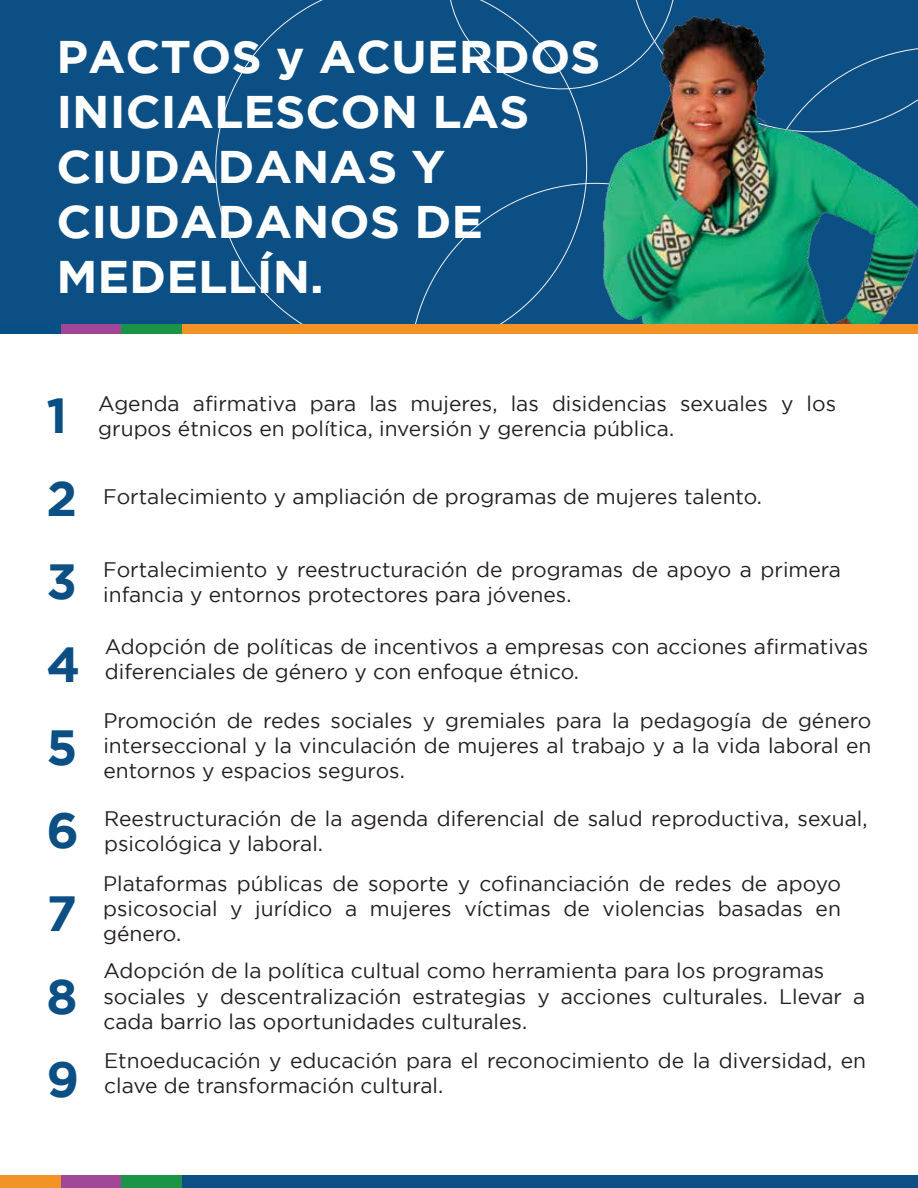
<style>
.page{position:relative;width:918px;height:1188px;background:#fff}
.page>*{position:absolute;margin:0;border:0;box-sizing:border-box;transform-origin:0 0}
.t1{font:700 49.35px "Gotham";color:#0b4f84}
.t2{font:700 45.6px/54.8px "Gotham";color:#fff;scale:1.04 1}
.t3{font:21px/25.2px "Gotham";color:#231f20}
</style>
<div class="page">
<div style="left:0;top:1175px;width:918px;height:13px;background:#0b4f84"></div>
<div style="left:61px;top:1175px;width:60px;height:13px;background:#a24698"></div>
<div style="left:121px;top:1175px;width:61px;height:13px;background:#1c9447"></div>
<div style="left:0;top:1175px;width:61px;height:13px;background:#f39325"></div>
<div style="left:0;top:0;width:918px;height:324px;background:#0b4f84"></div>
<svg style="left:215px;top:0;width:372px;height:324px"></svg>
<svg style="left:383px;top:156px;width:215px;height:168px"></svg>
<svg style="left:431px;top:0;width:167px;height:105px"></svg>
<img style="left:598px;top:0;width:320px;height:324px">
<div style="left:0;top:324px;width:918px;height:10px;background:#f39325"></div>
<div style="left:61px;top:324px;width:60px;height:10px;background:#a24698"></div>
<div style="left:121px;top:324px;width:61px;height:10px;background:#1c9447"></div>
<div style="left:0;top:324px;width:61px;height:10px;background:#075084"></div>
<h2 class="t2" style="left:56px;top:29px;width:525px">PACTOS y ACUERDOS<br>INICIALESCON LAS<br>CIUDADANAS Y<br>CIUDADANOS DE<br>MEDELLÍN.</h2>
<h1 class="t1" style="left:47px;top:387px;width:22px">1</h1>
<p class="t3" style="left:98px;top:391px;width:739px">Agenda afirmativa para las mujeres, las disidencias sexuales y los</p>
<p class="t3" style="left:98px;top:416px;width:577px">grupos étnicos en política, inversión y gerencia pública.</p>
<h1 class="t1" style="left:47px;top:470px;width:32px">2</h1>
<p class="t3" style="left:103px;top:484px;width:660px">Fortalecimiento y ampliación de programas de mujeres talento.</p>
<h1 class="t1" style="left:47px;top:553px;width:32px">3</h1>
<h1 class="t1" style="left:47px;top:636px;width:35px">4</h1>
<h1 class="t1" style="left:47px;top:719px;width:33px">5</h1>
<h1 class="t1" style="left:47px;top:802px;width:34px">6</h1>
<h1 class="t1" style="left:47px;top:885px;width:32px">7</h1>
<h1 class="t1" style="left:47px;top:968px;width:33px">8</h1>
<h1 class="t1" style="left:47px;top:1051px;width:34px">9</h1>
<p class="t3" style="left:103px;top:557px;width:739px">Fortalecimiento y reestructuración de programas de apoyo a primera</p>
<p class="t3" style="left:103px;top:582px;width:470px">infancia y entornos protectores para jóvenes.</p>
<p class="t3" style="left:105px;top:634px;width:765px">Adopción de políticas de incentivos a empresas con acciones afirmativas</p>
<p class="t3" style="left:105px;top:659px;width:476px">diferenciales de género y con enfoque étnico.</p>
<p class="t3" style="left:103px;top:708px;width:770px">Promoción de redes sociales y gremiales para la pedagogía de género interseccional y la vinculación de mujeres al trabajo y a la vida laboral en</p>
<p class="t3" style="left:103px;top:758px;width:303px">entornos y espacios seguros.</p>
<p class="t3" style="left:104px;top:806px;width:765px">Reestructuración de la agenda diferencial de salud reproductiva, sexual,</p>
<p class="t3" style="left:103px;top:824px;width:739px;line-height:39.3px">psicológica y laboral.<br>Plataformas públicas de soporte y cofinanciación de redes de apoyo</p>
<p class="t3" style="left:103px;top:895px;width:739px">psicosocial y jurídico a mujeres víctimas de violencias basadas en</p>
<p class="t3" style="left:103px;top:914px;width:723px;line-height:37.5px">género.<br>Adopción de la política cultual como herramienta para los programas</p>
<p class="t3" style="left:103px;top:983px;width:763px">sociales y descentralización estrategias y acciones culturales. Llevar a</p>
<p class="t3" style="left:103px;top:1002px;width:764px;line-height:38.8px">cada barrio las oportunidades culturales.<br>Etnoeducación y educación para el reconocimiento de la diversidad, en</p>
<p class="t3" style="left:104px;top:1073px;width:341px">clave de transformación cultural.</p>
</div>
